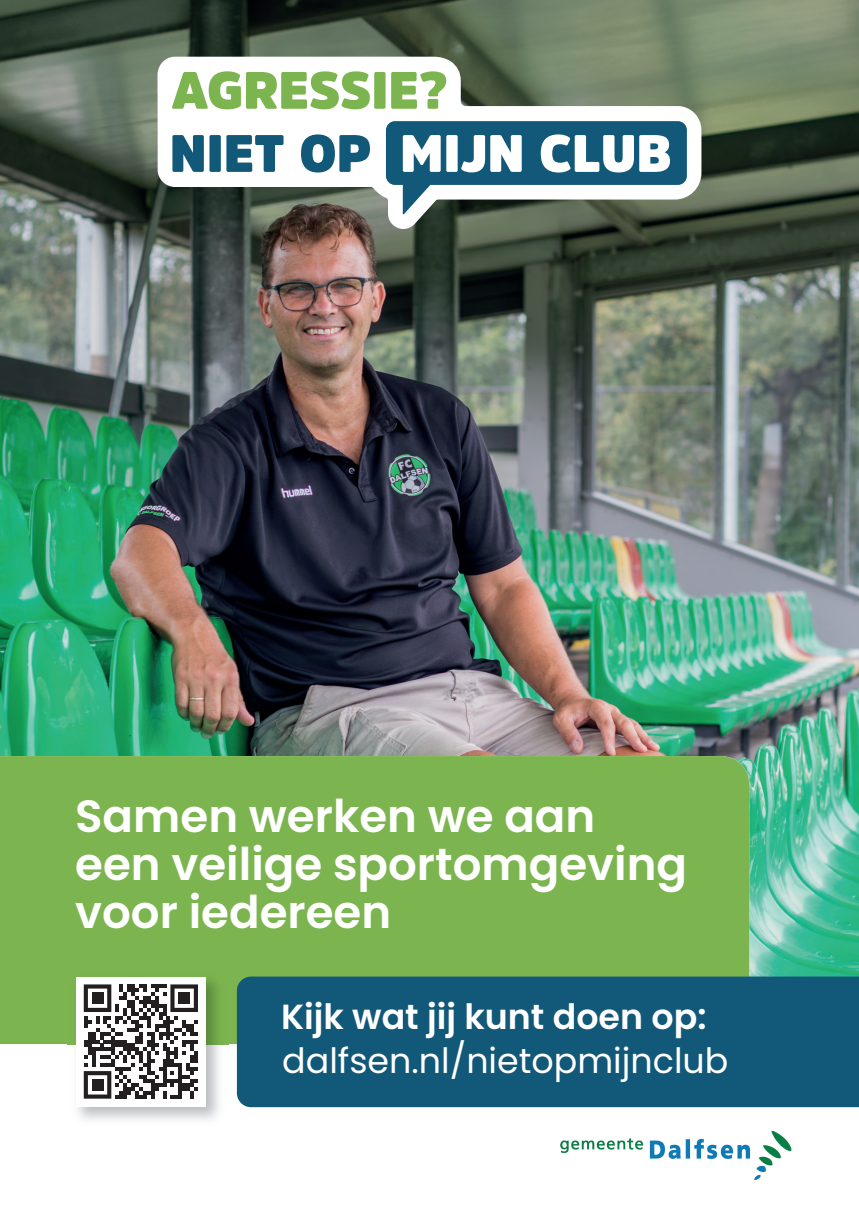
<style>
.page{position:relative;width:859px;height:1208px;background:#fff}
.page>*{position:absolute;margin:0;border:0;box-sizing:border-box;transform-origin:0 0}
.t1{font:600 45.1px/48px "Poppins";color:#fff}
.t2{font:34.9px "Poppins";color:#fff}
.t3{font:600 34.9px "Poppins";color:#fff}
</style>
<div class="page">
<img style="left:0;top:0;width:859px;height:976px">
<img style="left:560px;top:1131px;width:232px;height:48px">
<div style="left:0;top:756px;width:749px;height:288px;background:#7cb550"></div>
<div style="left:237px;top:976px;width:622px;height:131px;background:#125879"></div>
<img style="left:68px;top:968px;width:160px;height:152px">
<div style="left:76px;top:976px;width:130px;height:130px;background:#fff"></div>
<svg style="left:84px;top:984px;width:114px;height:114px"></svg>
<div style="left:92px;top:992px;width:11px;height:12px;background:#231f20"></div>
<div style="left:178px;top:992px;width:12px;height:12px;background:#231f20"></div>
<div style="left:92px;top:1079px;width:11px;height:11px;background:#231f20"></div>
<svg style="left:158px;top:57px;width:543px;height:172px"></svg>
<svg style="left:172px;top:71px;width:198px;height:38px"></svg>
<div style="left:374px;top:72px;width:12px;height:37px;background:#7cb550;border-radius:2px"></div>
<svg style="left:391px;top:71px;width:55px;height:38px"></svg>
<svg style="left:172px;top:135px;width:32px;height:37px"></svg>
<div style="left:209px;top:135px;width:12px;height:37px;background:#125879;border-radius:2px"></div>
<svg style="left:226px;top:135px;width:58px;height:37px"></svg>
<svg style="left:301px;top:134px;width:69px;height:38px"></svg>
<svg style="left:386px;top:121px;width:301px;height:93px"></svg>
<p class="t1" style="left:75px;top:792px;width:613px">Samen werken we aan een veilige sportomgeving voor iedereen</p>
<p class="t3" style="left:281px;top:997px;width:427px">Kijk wat jij kunt doen op:</p>
<p class="t2" style="left:282px;top:1040px;width:448px">dalfsen.nl/nietopmijnclub</p>
</div>
